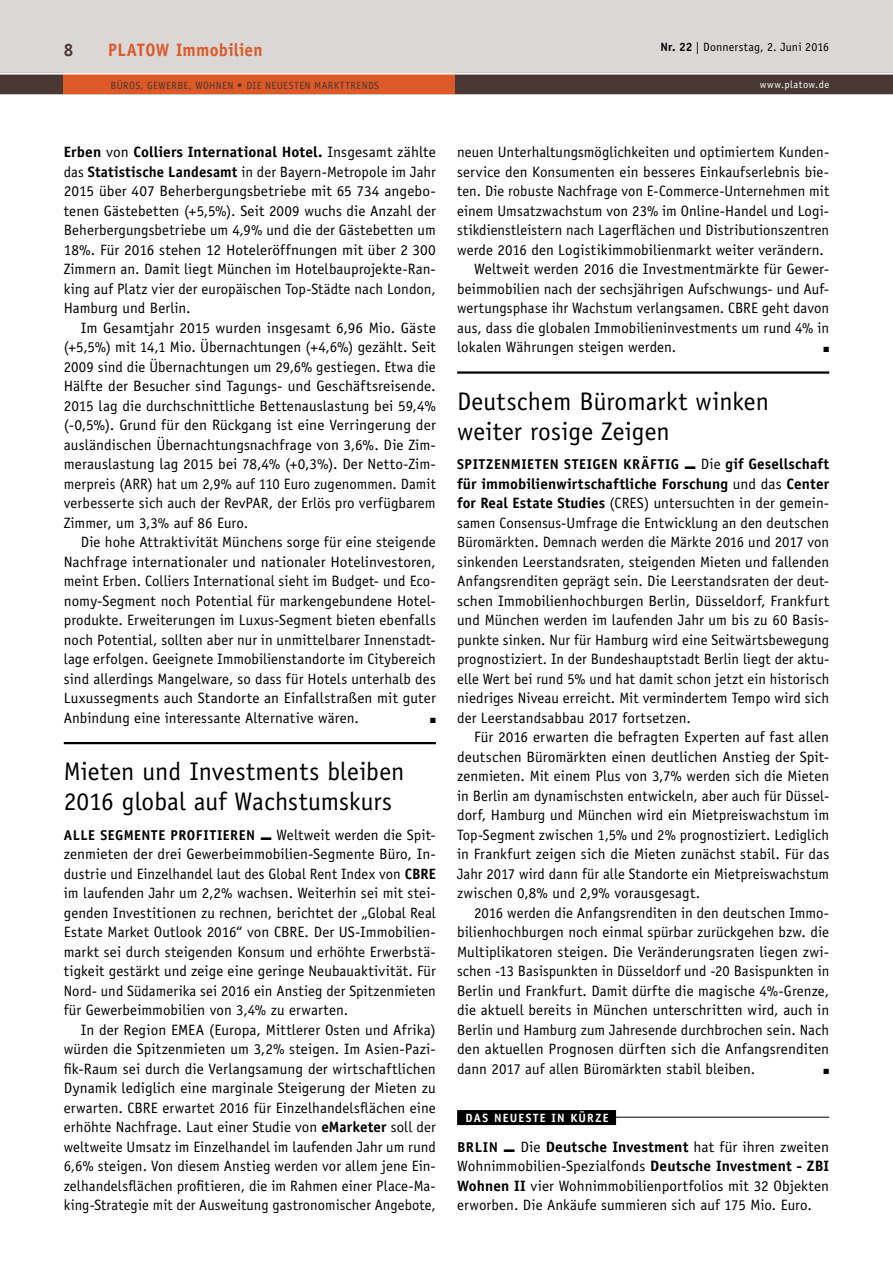
<style>
.page{position:relative;width:893px;height:1263px;background:#fff}
.page>*{position:absolute;margin:0;border:0;box-sizing:border-box;transform-origin:0 0}
.t1{font:25.5px/30px "Officina Sans Std";letter-spacing:.005em;color:#000}
.t2{font:700 18px "Officina Sans Std";letter-spacing:.01em;color:#dd5928;scale:.95 1}
.t3{font:700 18px "Officina Sans Std";color:#483732;scale:.95 1}
.t4{font:15px/19.5px "Officina Sans Std";letter-spacing:.005em;color:#000;text-align:justify}
.t5{font:700 14.25px "Officina Sans Std";letter-spacing:.04em;color:#000}
.t6{font:12px "Officina Sans Std";letter-spacing:.015em;color:#000}
.t7{font:700 12px "Officina Sans Std";letter-spacing:.115em;color:#fff}
.t8{font:10.5px "Officina Sans Std";letter-spacing:.035em;color:#483732}
.t9{font:10.5px "Officina Sans Std";letter-spacing:.045em;color:#fff}
.t10{font:7.5px "Zapf Dingbats";color:#000}
.s1{font-weight:700}
.s2{font-weight:700;font-size:14.25px}
</style>
<div class="page">
<div style="left:0;top:0;width:893px;height:72px;background:#dad7d6"></div>
<div style="left:0;top:72px;width:893px;height:22px;background:#483732"></div>
<hr style="left:0;top:94px;width:893px;height:1px;background:#483732">
<div style="left:64px;top:73px;width:391px;height:21px;background:#dd5928"></div>
<hr style="left:0;top:72px;width:893px;height:3px;background:#fff">
<div style="left:457px;top:1110px;width:159px;height:15px;background:#000"></div>
<hr style="left:457px;top:1117px;width:372px;height:1px;background:#000">
<hr style="left:457px;top:371px;width:372px;height:3px;background:#000">
<hr style="left:64px;top:742px;width:372px;height:2px;background:#000">
<p class="t3" style="left:64px;top:39px;width:12px">8</p>
<p class="t2" style="left:108px;top:39px;width:164px">PLATOW Immobilien</p>
<p class="t8" style="left:111px;top:79px;width:270px">Büros, Gewerbe, Wohnen <span class="s1">•</span> Die neuesten Markttrends</p>
<p class="t6" style="left:660px;top:40px;width:170px"><span class="s1">Nr. 22</span> | Donnerstag, 2. Juni 2016</p>
<p class="t9" style="left:760px;top:79px;width:71px">www.platow.de</p>
<p class="t4" style="left:64px;top:143px;width:374px"><span class="s1">Erben</span> von <span class="s1">Colliers International H otel.</span> Insgesamt zählte das <span class="s1">Statistische Landesamt</span> in der Bayern-Metropole im Jahr 2015 über 407 Beherbergungsbetriebe mit 65 734 angebo&shy;tenen Gästebetten (+5,5%). Seit 2009 wuchs die Anzahl der Beherbergungsbetriebe um 4,9% und die der Gästebetten um 18%. Für 2016 stehen 12 Hoteleröffnungen mit über 2 300<br>Zimmern an. Damit liegt München im Hotelbauprojekte-Ran&shy;king auf Platz vier der europäischen Top-Städte nach London, Hamburg und Berlin.</p>
<p class="t4" style="left:64px;top:318px;width:374px;text-indent:17px">Im Gesamtjahr 2015 wurden insgesamt 6,96 Mio. Gäste (+5,5%) mit 14,1 Mio. Übernachtungen (+4,6%) gezählt. Seit 2009 sind die Übernachtungen um 29,6% gestiegen. Etwa die Hälfte der Besucher sind Tagungs- und Geschäftsreisende.<br>2015 lag die durchschnittliche Bettenauslastung bei 59,4% (-0,5%). Grund für den Rückgang ist eine Verringerung der ausländischen Übernachtungsnachfrage von 3,6%. Die Zim&shy;merauslastung lag 2015 bei 78,4% (+0,3%). Der Netto-Zim&shy;merpreis (ARR) hat um 2,9% auf 110 Euro zugenommen. Damit verbesserte sich auch der RevPAR, der Erlös pro verfügbarem Zimmer, um 3,3% auf 86 Euro.</p>
<p class="t4" style="left:64px;top:533px;width:374px;text-indent:17px">Die hohe Attraktivität Münchens sorge für eine steigende Nachfrage internationaler und nationaler Hotelinvestoren, meint Erben. Colliers International sieht im Budget- und Eco&shy;nomy-Segment noch Potential für markengebundene Hotel&shy;produkte. Erweiterungen im Luxus-Segment bieten ebenfalls noch Potential, sollten aber nur in unmittelbarer Innenstadt&shy;lage erfolgen. Geeignete Immobilienstandorte im Citybereich sind allerdings Mangelware, so dass für Hotels unterhalb des Luxussegments auch Standorte an Einfallstraßen mit guter Anbindung eine interessante Alternative wären.</p>
<p class="t10" style="left:430px;top:717px;width:7px">■</p>
<h1 class="t1" style="left:64px;top:757px;width:342px">Mieten und Investments bleiben<br>2016 global auf Wachstumskurs</h1>
<p class="t5" style="left:64px;top:826px;width:46px">ALLE SEGME</p>
<p class="t4" style="left:64px;top:825px;width:374px;text-align:left;text-indent:78px"><span class="s2">NTE PROFITIERE N</span> ■ Weltweit werden die Spit&shy;zenmieten der drei Gewerbeimmobilien-Segmente Büro, In&shy;dustrie und Einzelhandel laut des Global Rent Index von <span class="s1">CBRE </span>im laufenden Jahr um 2,2% wachsen. Weiterhin sei mit stei&shy;genden Investitionen zu rechnen, berichtet der „Global Real Estate Market Outlook 2016“ von CBRE. Der US-Immobilien&shy;markt sei durch steigenden Konsum und erhöhte Erwerbstä&shy;tigkeit gestärkt und zeige eine geringe Neubauaktivität. Für Nord- und Südamerika sei 2016 ein Anstieg der Spitzenmieten für Gewerbeimmobilien von 3,4% zu erwarten.</p>
<p class="t4" style="left:64px;top:1020px;width:374px;text-indent:17px">In der Region EMEA (Europa, Mittlerer Osten und Afrika) würden die Spitzenmieten um 3,2% steigen. Im Asien-Pazi&shy;fik-Raum sei durch die Verlangsamung der wirtschaftlichen Dynamik lediglich eine marginale Steigerung der Mieten zu erwarten. CBRE erwartet 2016 für Einzelhandelsflächen eine erhöhte Nachfrage. Laut einer Studie von <span class="s1">eMarketer</span> soll der weltweite Umsatz im Einzelhandel im laufenden Jahr um rund 6,6% steigen. Von diesem Anstieg werden vor allem jene Ein&shy;zelhandelsflächen profitieren, die im Rahmen einer Place-Ma&shy;king-Strategie mit der Ausweitung gastronomischer Angebote,</p>
<p class="t4" style="left:457px;top:143px;width:374px">neuen Unterhaltungsmöglichkeiten und optimiertem Kunden-</p>
<p class="t4" style="left:457px;top:162px;width:374px">service den Konsumenten ein besseres Einkaufserlebnis bie-</p>
<p class="t4" style="left:457px;top:182px;width:374px">ten. Die robuste Nachfrage von E-Commerce-Unternehmen mit</p>
<p class="t4" style="left:457px;top:201px;width:374px">einem Umsatzwachstum von 23% im Online-Handel und Logi-</p>
<p class="t4" style="left:457px;top:221px;width:374px">stikdienstleistern nach Lagerflächen und Distributionszentren</p>
<p class="t4" style="left:457px;top:240px;width:368px">werde 2016 den Logistikimmobilienmarkt weiter verändern.</p>
<p class="t4" style="left:474px;top:260px;width:357px">Weltweit werden 2016 die Investmentmärkte für Gewer-</p>
<p class="t4" style="left:457px;top:279px;width:374px">beimmobilien nach der sechsjährigen Aufschwungs- und Auf-</p>
<p class="t4" style="left:457px;top:299px;width:374px">wertungsphase ihr Wachstum verlangsamen. CBRE geht davon</p>
<p class="t4" style="left:457px;top:318px;width:374px">aus, dass die globalen Immobilieninvestments um rund 4% in</p>
<p class="t4" style="left:457px;top:338px;width:221px">lokalen Währungen steigen werden.</p>
<p class="t10" style="left:823px;top:346px;width:7px">■</p>
<h1 class="t1" style="left:457px;top:386px;width:313px">Deutschem Büromarkt winken weiter rosige Zeigen</h1>
<p class="t5" style="left:457px;top:456px;width:9px">Spitz</p>
<p class="t5" style="left:494px;top:456px;width:156px">enmieten steigen kräfti</p>
<p class="t4" style="left:457px;top:455px;width:374px;text-indent:214px"><span class="s2">g</span> ■ Die <span class="s1">gif Gesellschaft für immobilienwirtschaftliche Forschung</span> und das <span class="s1">Center for Real Estate Studies</span> (CRES) untersuchten in der gemein&shy;samen Consensus-Umfrage die Entwicklung an den deutschen Büromärkten. Demnach werden die Märkte 2016 und 2017 von sinkenden Leerstandsraten, steigenden Mieten und fallenden Anfangsrenditen geprägt sein. Die Leerstandsraten der deut&shy;schen Immobilienhochburgen Berlin, Düsseldorf, Frankfurt und München werden im laufenden Jahr um bis zu 60 Basis&shy;punkte sinken. Nur für Hamburg wird eine Seitwärtsbewegung prognostiziert. In der Bundeshauptstadt Berlin liegt der aktu&shy;elle Wert bei rund 5% und hat damit schon jetzt ein historisch niedriges Niveau erreicht. Mit vermindertem Tempo wird sich der Leerstandsabbau 2017 fortsetzen.</p>
<p class="t4" style="left:457px;top:728px;width:374px;text-indent:17px">Für 2016 erwarten die befragten Experten auf fast allen deutschen Büromärkten einen deutlichen Anstieg der Spit&shy;zenmieten. Mit einem Plus von 3,7% werden sich die Mieten in Berlin am dynamischsten entwickeln, aber auch für Düssel&shy;dorf, Hamburg und München wird ein Mietpreiswachstum im Top-Segment zwischen 1,5% und 2% prognostiziert. Lediglich in Frankfurt zeigen sich die Mieten zunächst stabil. Für das Jahr 2017 wird dann für alle Standorte ein Mietpreiswachstum zwischen 0,8% und 2,9% vorausgesagt.</p>
<p class="t4" style="left:457px;top:903px;width:374px;text-indent:17px">2016 werden die Anfangsrenditen in den deutschen Immo&shy;bilienhochburgen noch einmal spürbar zurückgehen bzw. die Multiplikatoren steigen. Die Veränderungsraten liegen zwi&shy;schen -13 Basispunkten in Düsseldorf und -20 Basispunkten in Berlin und Frankfurt. Damit dürfte die magische 4%-Grenze, die aktuell bereits in München unterschritten wird, auch in Berlin und Hamburg zum Jahresende durchbrochen sein. Nach den aktuellen Prognosen dürften sich die Anfangsrenditen dann 2017 auf allen Büromärkten stabil bleiben.</p>
<p class="t10" style="left:823px;top:1068px;width:7px">■</p>
<p class="t7" style="left:466px;top:1110px;width:144px">das neueste in kürze</p>
<p class="t5" style="left:457px;top:1138px;width:26px">Brlin</p>
<p class="t4" style="left:457px;top:1137px;width:374px;text-indent:46px">■ Die <span class="s1">Deutsche Investment</span> hat für ihren zweiten Wohnimmobilien-Spezialfonds <span class="s1">Deutsche Investment - ZBI Wohnen II</span> vier Wohnimmobilienportfolios mit 32 Objekten erworben. Die Ankäufe summieren sich auf 175 Mio. Euro.</p>
</div>
